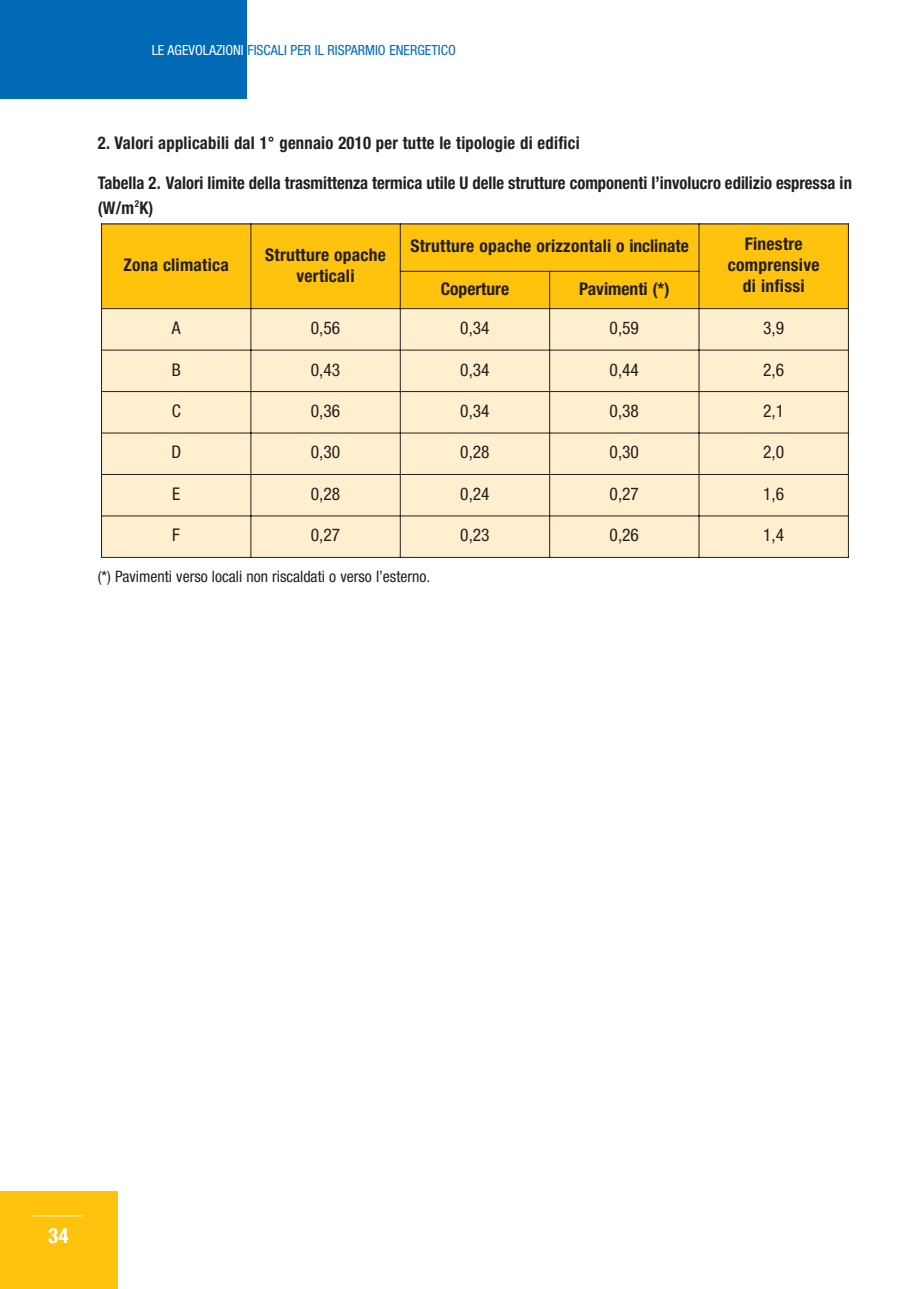
<style>
.page{position:relative;width:915px;height:1289px;background:#fff}
.page>*{position:absolute;margin:0;border:0;box-sizing:border-box;transform-origin:0 0}
.t1{font:700 condensed 21px "Helvetica Neue";color:#fff}
.t2{font:700 condensed 17.5px/24.5px "Helvetica Neue";letter-spacing:.015em;color:#231f1f;scale:.95 1}
.t3{font:700 condensed 17.5px/21px "Helvetica Neue";letter-spacing:.015em;color:#231f1f;text-align:center}
.t4{font:condensed 17.5px "Helvetica Neue";color:#231f1f}
.t5{font:condensed 15.75px "Helvetica Neue";color:#231f1f}
.t6{font:condensed 14px "Helvetica Neue";color:#006ab6}
.s1{color:#fff}
</style>
<div class="page">
<div style="left:101px;top:223px;width:150px;height:85px;background:#ffc20d"></div>
<div style="left:251px;top:223px;width:149px;height:85px;background:#ffc20d"></div>
<div style="left:400px;top:223px;width:299px;height:48px;background:#ffc20d"></div>
<div style="left:699px;top:223px;width:150px;height:85px;background:#ffc20d"></div>
<div style="left:400px;top:271px;width:150px;height:37px;background:#ffc20d"></div>
<div style="left:550px;top:271px;width:149px;height:37px;background:#ffc20d"></div>
<div style="left:101px;top:308px;width:150px;height:42px;background:#ffefcf"></div>
<div style="left:251px;top:308px;width:149px;height:42px;background:#ffefcf"></div>
<div style="left:400px;top:308px;width:150px;height:42px;background:#ffefcf"></div>
<div style="left:550px;top:308px;width:149px;height:42px;background:#ffefcf"></div>
<div style="left:699px;top:308px;width:150px;height:42px;background:#ffefcf"></div>
<div style="left:101px;top:350px;width:150px;height:41px;background:#ffefcf"></div>
<div style="left:251px;top:350px;width:149px;height:41px;background:#ffefcf"></div>
<div style="left:400px;top:350px;width:150px;height:41px;background:#ffefcf"></div>
<div style="left:550px;top:350px;width:149px;height:41px;background:#ffefcf"></div>
<div style="left:699px;top:350px;width:150px;height:41px;background:#ffefcf"></div>
<div style="left:101px;top:391px;width:150px;height:42px;background:#ffefcf"></div>
<div style="left:251px;top:391px;width:149px;height:42px;background:#ffefcf"></div>
<div style="left:400px;top:391px;width:150px;height:42px;background:#ffefcf"></div>
<div style="left:550px;top:391px;width:149px;height:42px;background:#ffefcf"></div>
<div style="left:699px;top:391px;width:150px;height:42px;background:#ffefcf"></div>
<div style="left:101px;top:433px;width:150px;height:41px;background:#ffefcf"></div>
<div style="left:251px;top:433px;width:149px;height:41px;background:#ffefcf"></div>
<div style="left:400px;top:433px;width:150px;height:41px;background:#ffefcf"></div>
<div style="left:550px;top:433px;width:149px;height:41px;background:#ffefcf"></div>
<div style="left:699px;top:433px;width:150px;height:41px;background:#ffefcf"></div>
<div style="left:101px;top:474px;width:150px;height:42px;background:#ffefcf"></div>
<div style="left:251px;top:474px;width:149px;height:42px;background:#ffefcf"></div>
<div style="left:400px;top:474px;width:150px;height:42px;background:#ffefcf"></div>
<div style="left:550px;top:474px;width:149px;height:42px;background:#ffefcf"></div>
<div style="left:699px;top:474px;width:150px;height:42px;background:#ffefcf"></div>
<div style="left:101px;top:516px;width:150px;height:41px;background:#ffefcf"></div>
<div style="left:251px;top:516px;width:149px;height:41px;background:#ffefcf"></div>
<div style="left:400px;top:516px;width:150px;height:41px;background:#ffefcf"></div>
<div style="left:550px;top:516px;width:149px;height:41px;background:#ffefcf"></div>
<div style="left:699px;top:516px;width:150px;height:41px;background:#ffefcf"></div>
<hr style="left:101px;top:223px;width:1px;height:334px;background:#231f1f">
<hr style="left:250px;top:223px;width:1px;height:334px;background:#231f1f">
<hr style="left:400px;top:223px;width:1px;height:334px;background:#231f1f">
<hr style="left:549px;top:271px;width:1px;height:286px;background:#231f1f">
<hr style="left:698px;top:223px;width:1px;height:334px;background:#231f1f">
<hr style="left:848px;top:223px;width:1px;height:334px;background:#231f1f">
<hr style="left:101px;top:223px;width:748px;height:1px;background:#231f1f">
<hr style="left:400px;top:271px;width:299px;height:1px;background:#231f1f">
<hr style="left:101px;top:308px;width:748px;height:1px;background:#231f1f">
<hr style="left:101px;top:349px;width:748px;height:1px;background:#231f1f">
<hr style="left:101px;top:391px;width:748px;height:1px;background:#231f1f">
<hr style="left:101px;top:432px;width:748px;height:1px;background:#231f1f">
<hr style="left:101px;top:474px;width:748px;height:1px;background:#231f1f">
<hr style="left:101px;top:515px;width:748px;height:1px;background:#231f1f">
<hr style="left:101px;top:557px;width:748px;height:1px;background:#231f1f">
<div style="left:0;top:1190px;width:118px;height:98px;background:#ffc20d"></div>
<hr style="left:33px;top:1215px;width:49px;height:1px;background:#fff">
<div style="left:0;top:0;width:247px;height:98px;background:#006ab6"></div>
<p class="t6" style="left:152px;top:45px;width:305px"><span class="s1">LE AGEVOLAZIONI</span> FISCALI PER IL RISPARMIO ENERGETICO</p>
<p class="t2" style="left:98px;top:132px;width:509px">2. Valori applicabili dal 1° gennaio 2010 per tutte le tipologie di edifici</p>
<p class="t2" style="left:98px;top:172px;width:795px">Tabella 2. Valori limite della trasmittenza termica utile U delle strutture componenti l’involucro edilizio espressa in (W/m<sup>2</sup>K)</p>
<p class="t3" style="left:123px;top:256px;width:107px">Zona climatica</p>
<p class="t3" style="left:265px;top:245px;width:122px">Strutture opache verticali</p>
<p class="t3" style="left:410px;top:237px;width:280px">Strutture opache orizzontali o inclinate</p>
<p class="t3" style="left:728px;top:235px;width:93px">Finestre comprensive</p>
<p class="t3" style="left:441px;top:279px;width:70px">Coperture</p>
<p class="t3" style="left:579px;top:279px;width:92px">Pavimenti (*)</p>
<p class="t3" style="left:743px;top:277px;width:63px">di infissi</p>
<p class="t4" style="left:172px;top:321px;width:10px">A</p>
<p class="t4" style="left:311px;top:321px;width:31px">0,56</p>
<p class="t4" style="left:460px;top:321px;width:31px">0,34</p>
<p class="t4" style="left:609px;top:321px;width:31px">0,59</p>
<p class="t4" style="left:763px;top:321px;width:22px">3,9</p>
<p class="t4" style="left:172px;top:363px;width:11px">B</p>
<p class="t4" style="left:311px;top:363px;width:31px">0,43</p>
<p class="t4" style="left:460px;top:363px;width:31px">0,34</p>
<p class="t4" style="left:609px;top:363px;width:31px">0,44</p>
<p class="t4" style="left:763px;top:363px;width:22px">2,6</p>
<p class="t4" style="left:172px;top:404px;width:11px">C</p>
<p class="t4" style="left:311px;top:404px;width:31px">0,36</p>
<p class="t4" style="left:460px;top:404px;width:31px">0,34</p>
<p class="t4" style="left:609px;top:404px;width:31px">0,38</p>
<p class="t4" style="left:763px;top:404px;width:22px">2,1</p>
<p class="t4" style="left:171px;top:446px;width:11px">D</p>
<p class="t4" style="left:311px;top:446px;width:31px">0,30</p>
<p class="t4" style="left:460px;top:446px;width:31px">0,28</p>
<p class="t4" style="left:609px;top:446px;width:31px">0,30</p>
<p class="t4" style="left:763px;top:446px;width:22px">2,0</p>
<p class="t4" style="left:172px;top:487px;width:10px">E</p>
<p class="t4" style="left:311px;top:487px;width:31px">0,28</p>
<p class="t4" style="left:460px;top:487px;width:31px">0,24</p>
<p class="t4" style="left:609px;top:487px;width:31px">0,27</p>
<p class="t4" style="left:763px;top:487px;width:22px">1,6</p>
<p class="t4" style="left:172px;top:529px;width:9px">F</p>
<p class="t4" style="left:311px;top:529px;width:31px">0,27</p>
<p class="t4" style="left:460px;top:529px;width:31px">0,23</p>
<p class="t4" style="left:609px;top:529px;width:31px">0,26</p>
<p class="t4" style="left:763px;top:529px;width:22px">1,4</p>
<p class="t5" style="left:98px;top:571px;width:334px">(*) Pavimenti verso locali non riscaldati o verso l’esterno.</p>
<p class="t1" style="left:48px;top:1227px;width:22px">34</p>
</div>
